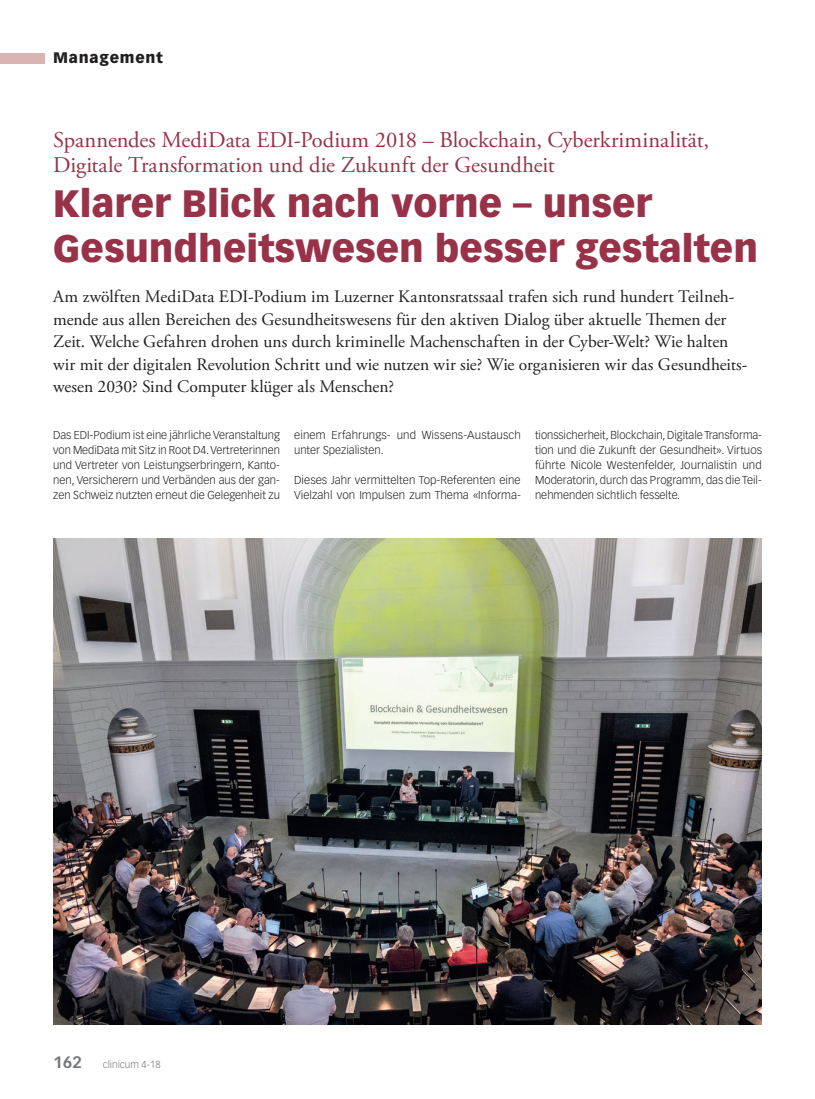
<style>
.page{position:relative;width:815px;height:1099px;background:#fff}
.page>*{position:absolute;margin:0;border:0;box-sizing:border-box;transform-origin:0 0}
.Titel_MM{font:900 37.5px/45px "Vectora LT Std";color:#983249}
.Obertitel_MM{font:22.5px/25px "Adobe Garamond Pro";color:#983249}
.Lead{font:17.5px/22.5px "Adobe Garamond Pro";color:#231f20}
.t1{font:900 15px "Vectora LT Std";letter-spacing:.05em;color:#231f20}
.Lauftext{font:300 11.25px/15px "Vectora LT Std";color:#231f20;text-align:justify}
.t2{font:300 10px "Vectora LT Std";color:#76787b}
.s1{font-weight:700;font-size:16.25px}
</style>
<div class="page">
<div style="left:0;top:53px;width:45px;height:10px;background:#d9b4b3"></div>
<img style="left:53px;top:538px;width:709px;height:486px">
<h3 class="t1" style="left:53px;top:49px;width:111px">Management</h3>
<p class="Obertitel_MM" style="left:53px;top:128px;width:658px">Spannendes MediData EDI-Podium 2018 – Blockchain, Cyberkriminalität,<br>Digitale Transformation und die Zukunft der Gesundheit</p>
<p class="Titel_MM" style="left:53px;top:180px;width:706px">Klarer Blick nach vorne – unser<br>Gesundheitswesen besser gestalten</p>
<p class="Lead" style="left:53px;top:286px;width:696px">Am zwölften MediData EDI-Podium im Luzerner Kantonsratssaal trafen sich rund hundert Teilneh&shy;mende aus allen Bereichen des Gesundheitswesens für den aktiven Dialog über aktuelle Themen der Zeit. Welche Gefahren drohen uns durch kriminelle Machenschaften in der Cyber-Welt? Wie halten wir mit der digitalen Revolution Schritt und wie nutzen wir sie? Wie organisieren wir das Gesundheits&shy;wesen 2030? Sind Computer klüger als Menschen?</p>
<p class="Lauftext" style="left:53px;top:428px;width:228px">Das EDI-Podium ist eine jährliche Veranstaltung von MediData mit Sitz in Root D4. Vertreterinnen und Vertreter von Leistungserbringern, Kanto&shy;nen, Versicherern und Verbänden aus der gan&shy;zen Schweiz nutzten erneut die Gelegenheit zu</p>
<p class="Lauftext" style="left:294px;top:428px;width:228px">einem Erfahrungs- und Wissens-Austausch unter Spezialisten.</p>
<p class="Lauftext" style="left:535px;top:428px;width:228px">tionssicherheit, Blockchain, Digitale Transforma&shy;tion und die Zukunft der Gesundheit». Virtuos führte Nicole Westenfelder, Journalistin und Moderatorin, durch das Programm, das die Teil&shy;nehmenden sichtlich fesselte.</p>
<p class="Lauftext" style="left:294px;top:473px;width:228px">Dieses Jahr vermittelten Top-Referenten eine<br>Vielzahl von Impulsen zum Thema «Informa-</p>
<p class="t2" style="left:53px;top:1058px;width:109px"><span class="s1">162</span> clinicum 4-18</p>
</div>
